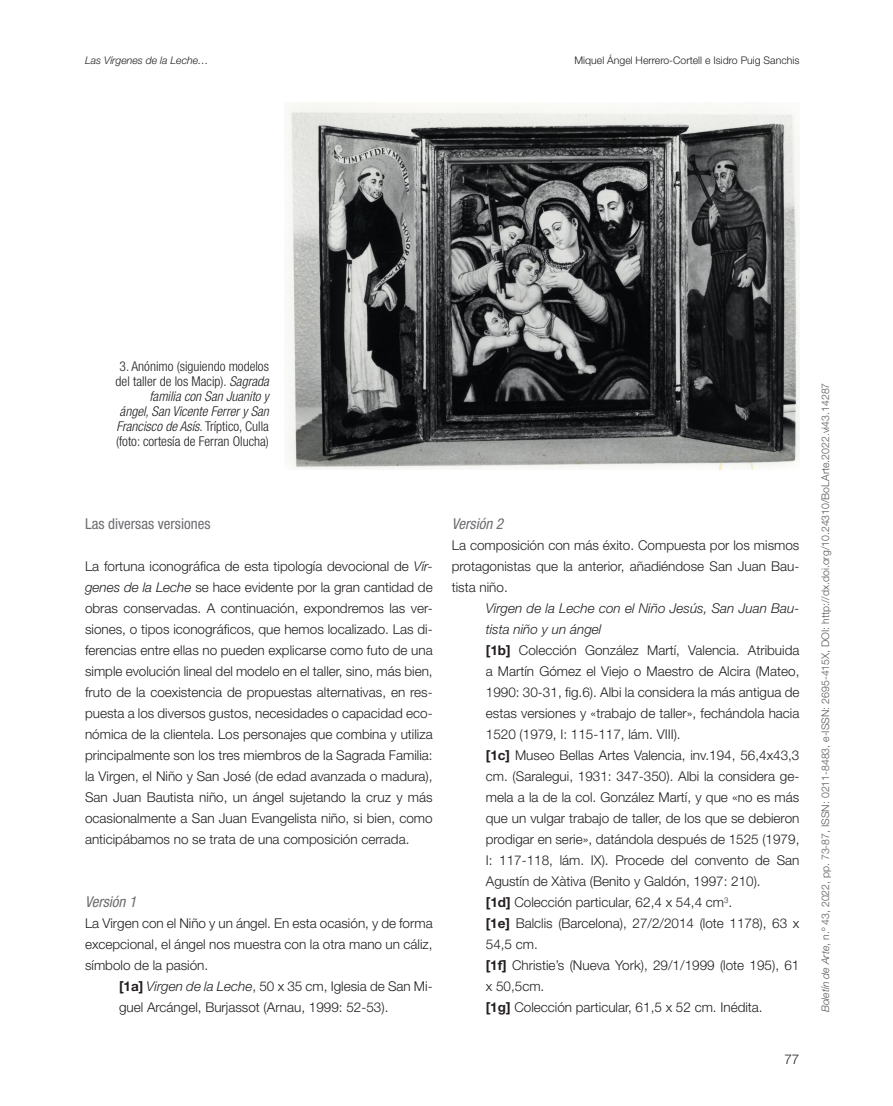
<style>
.page{position:relative;width:893px;height:1106px;background:#fff}
.page>*{position:absolute;margin:0;border:0;box-sizing:border-box;transform-origin:0 0}
.t1{font:condensed 15px "Helvetica Neue LT Std";color:#6c6d70}
.t2{font:italic condensed 15px "Helvetica Neue LT Std";color:#6c6d70}
.t3{font:300 13.5px/21px "Helvetica Neue LT Std";color:#231f20;text-align:justify}
.t4{font:300 condensed 13.5px/15px "Helvetica Neue LT Std";color:#231f20;text-align:right}
.t5{font:300 10.5px "Helvetica Neue LT Std";color:#57585a}
.t6{font:300 10.5px "Helvetica Neue LT Std";color:#231f20}
.t7{font:italic 300 10.5px "Helvetica Neue LT Std";color:#231f20}
.s1{font-style:italic}
.s2{font-weight:700}
</style>
<div class="page">
<img style="left:285px;top:102px;width:514px;height:368px">
<p class="t7" style="left:85px;top:54px;width:125px">Las Vírgenes de la Leche…</p>
<p class="t6" style="left:575px;top:54px;width:226px">Miquel Ángel Herrero-Cortell e Isidro Puig Sanchis</p>
<p class="t4" style="left:116px;top:358px;width:155px">3. Anónimo (siguiendo modelos del taller de los Macip). <span class="s1">Sagrada familia con San Juanito y<br>ángel, San Vicente Ferrer y San<br>Francisco de Asís</span>. Tríptico, Culla (foto: cortesía de Ferran Olucha)</p>
<p class="t1" style="left:85px;top:515px;width:127px">Las diversas versiones</p>
<p class="t3" style="left:85px;top:555px;width:349px">La fortuna iconográfica de esta tipología devocional de <span class="s1">Vír&shy;genes de la Leche</span> se hace evidente por la gran cantidad de obras conservadas. A continuación, expondremos las ver&shy;siones, o tipos iconográficos, que hemos localizado. Las di&shy;ferencias entre ellas no pueden explicarse como futo de una simple evolución lineal del modelo en el taller, sino, más bien, fruto de la coexistencia de propuestas alternativas, en res&shy;puesta a los diversos gustos, necesidades o capacidad eco&shy;nómica de la clientela. Los personajes que combina y utiliza principalmente son los tres miembros de la Sagrada Familia: la Virgen, el Niño y San José (de edad avanzada o madura), San Juan Bautista niño, un ángel sujetando la cruz y más ocasionalmente a San Juan Evangelista niño, si bien, como anticipábamos no se trata de una composición cerrada.</p>
<p class="t2" style="left:85px;top:893px;width:53px">Versión 1</p>
<p class="t3" style="left:85px;top:912px;width:349px">La Virgen con el Niño y un ángel. En esta ocasión, y de forma excepcional, el ángel nos muestra con la otra mano un cáliz, símbolo de la pasión.</p>
<p class="t3" style="left:119px;top:975px;width:315px"><span class="s2">[1a]</span> <span class="s1">Virgen de la Leche</span>, 50 x 35 cm, Iglesia de San Mi&shy;guel Arcángel, Burjassot (Arnau, 1999: 52-53).</p>
<p class="t2" style="left:452px;top:515px;width:53px">Versión 2</p>
<p class="t3" style="left:452px;top:534px;width:349px">La composición con más éxito. Compuesta por los mismos protagonistas que la anterior, añadiéndose San Juan Bau&shy;tista niño.</p>
<p class="t3" style="left:486px;top:597px;width:315px;text-align:left"><span class="s1">Virgen de la Leche con el Niño Jesús, San Juan Bau&shy;tista niño y un ángel<br></span><span class="s2">[1b]</span> Colección González Martí, Valencia. Atribuida a Martín Gómez el Viejo o Maestro de Alcira (Mateo, 1990: 30-31, fig.6). Albi la considera la más antigua de estas versiones y «trabajo de taller», fechándola hacia 1520 (1979, I: 115-117, lám. VIII).<br><span class="s2">[1c]</span> Museo Bellas Artes Valencia, inv.194, 56,4x43,3 cm. (Saralegui, 1931: 347-350). Albi la considera ge&shy;mela a la de la col. González Martí, y que «no es más que un vulgar trabajo de taller, de los que se debieron prodigar en serie», datándola después de 1525 (1979, I: 117-118, lám. IX). Procede del convento de San Agustín de Xàtiva (Benito y Galdón, 1997: 210).<br><span class="s2">[1d]</span> Colección particular, 62,4 x 54,4 cm<sup>3</sup>.<br><span class="s2">[1e]</span> Balclis (Barcelona), 27/2/2014 (lote 1178), 63 x 54,5 cm.<br><span class="s2">[1f]</span> Christie’s (Nueva York), 29/1/1999 (lote 195), 61 x 50,5cm.<br><span class="s2">[1g]</span> Colección particular, 61,5 x 52 cm. Inédita.</p>
<p class="t3" style="left:784px;top:1048px;width:17px">77</p>
<p class="t5" style="left:819px;top:1012px;width:631px;rotate:-90deg"><span class="s1">Boletín de Arte</span>, n.º 43, 2022, pp. 73-87, ISSN: 0211-8483, e-ISSN: 2695-415X, DOI: http://dx.doi.org/10.24310/BoLArte.2022.vi43.14287</p>
</div>
